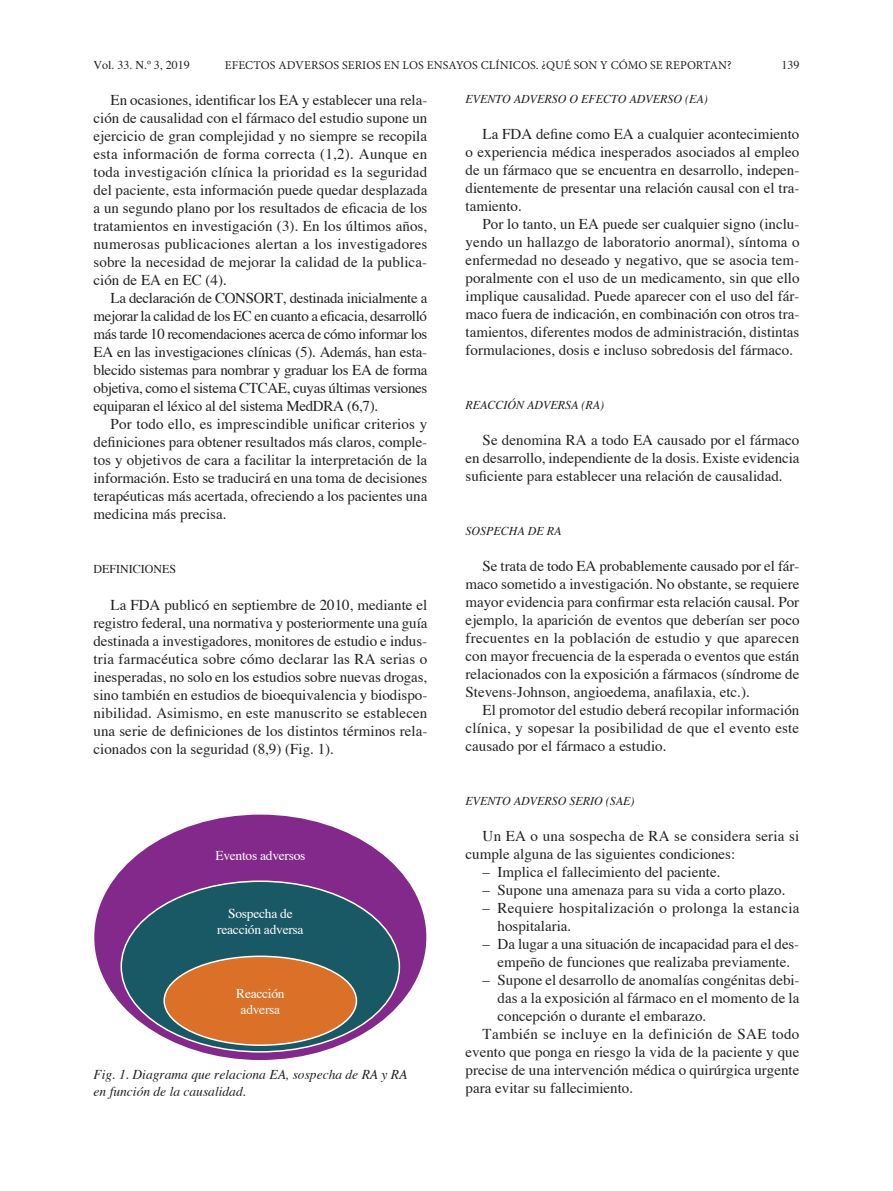
<style>
.page{position:relative;width:893px;height:1191px;background:#fff}
.page>*{position:absolute;margin:0;border:0;box-sizing:border-box;transform-origin:0 0}
.t1{font:15px/18px "Times";color:#231f20;text-align:justify}
.t2{font:15px/18px "Times";letter-spacing:.02em;color:#231f20}
.t3{font:italic 13.5px/16.5px "Times";color:#231f20}
.t4{font:13.5px/16.5px "Times";letter-spacing:-.02em;color:#fff;text-align:center}
.t5{font:italic 12px "Times";color:#231f20}
.t6{font:12px "Minion Pro";letter-spacing:.01em;color:#231f20}
.t7{font:12px "Times";color:#231f20}
</style>
<div class="page">
<div style="left:94px;top:814px;width:332px;height:246px;background:#83298b;border-radius:50%"></div>
<div style="left:121px;top:881px;width:278px;height:170px;background:#195865;border-radius:50%"></div>
<div style="left:164px;top:956px;width:192px;height:89px;background:#db7029;border-radius:50%"></div>
<div style="left:163px;top:955px;width:194px;height:91px;border:2px solid #fff;border-radius:50%"></div>
<p class="t7" style="left:94px;top:58px;width:98px">Vol. 33. N.º 3, 2019</p>
<p class="t6" style="left:225px;top:57px;width:508px">EFECTOS ADVERSOS SERIOS EN LOS ENSAYOS CLÍNICOS. ¿QUÉ SON Y CÓMO SE REPORTAN?</p>
<p class="t7" style="left:781px;top:58px;width:19px">139</p>
<p class="t1" style="left:94px;top:91px;width:335px;text-indent:17px">En ocasiones, identificar los EA y establecer una rela&shy;ción de causalidad con el fármaco del estudio supone un ejercicio de gran complejidad y no siempre se recopila esta información de forma correcta (1,2). Aunque en toda investigación clínica la prioridad es la seguridad del paciente, esta información puede quedar desplazada a un segundo plano por los resultados de eficacia de los tratamientos en investigación (3). En los últimos años, numerosas publicaciones alertan a los investigadores sobre la necesidad de mejorar la calidad de la publica&shy;ción de EA en EC (4).</p>
<p class="t1" style="left:94px;top:289px;width:335px;text-indent:17px">La declaración de CONSORT, destinada inicialmente a mejorar la calidad de los EC en cuanto a eficacia, desarrolló más tarde 10 recomendaciones acerca de cómo informar los EA en las investigaciones clínicas (5). Además, han esta&shy;blecido sistemas para nombrar y graduar los EA de forma objetiva, como el sistema CTCAE, cuyas últimas versiones equiparan el léxico al del sistema MedDRA (6,7).</p>
<p class="t1" style="left:94px;top:415px;width:335px;text-indent:17px">Por todo ello, es imprescindible unificar criterios y definiciones para obtener resultados más claros, comple&shy;tos y objetivos de cara a facilitar la interpretación de la información. Esto se traducirá en una toma de decisiones terapéuticas más acertada, ofreciendo a los pacientes una medicina más precisa.</p>
<p class="t5" style="left:466px;top:91px;width:244px">EVENTO ADVERSO O EFECTO ADVERSO (EA)</p>
<p class="t1" style="left:466px;top:124px;width:335px;text-indent:17px">La FDA define como EA a cualquier acontecimiento o experiencia médica inesperados asociados al empleo de un fármaco que se encuentra en desarrollo, indepen&shy;dientemente de presentar una relación causal con el tra&shy;tamiento.</p>
<p class="t1" style="left:466px;top:214px;width:335px;text-indent:17px">Por lo tanto, un EA puede ser cualquier signo (inclu&shy;yendo un hallazgo de laboratorio anormal), síntoma o enfermedad no deseado y negativo, que se asocia tem&shy;poralmente con el uso de un medicamento, sin que ello implique causalidad. Puede aparecer con el uso del fár&shy;maco fuera de indicación, en combinación con otros tra&shy;tamientos, diferentes modos de administración, distintas formulaciones, dosis e incluso sobredosis del fármaco.</p>
<p class="t5" style="left:466px;top:397px;width:140px">REACCIÓN ADVERSA (RA)</p>
<p class="t1" style="left:466px;top:430px;width:335px;text-indent:17px">Se denomina RA a todo EA causado por el fármaco en desarrollo, independiente de la dosis. Existe evidencia suficiente para establecer una relación de causalidad.</p>
<p class="t7" style="left:94px;top:562px;width:84px">DEFINICIONES</p>
<p class="t1" style="left:94px;top:595px;width:335px;text-indent:17px">La FDA publicó en septiembre de 2010, mediante el registro federal, una normativa y posteriormente una guía destinada a investigadores, monitores de estudio e indus&shy;tria farmacéutica sobre cómo declarar las RA serias o inesperadas, no solo en los estudios sobre nuevas drogas, sino también en estudios de bioequivalencia y biodispo&shy;nibilidad. Asimismo, en este manuscrito se establecen una serie de definiciones de los distintos términos rela&shy;cionados con la seguridad (8,9) (Fig. 1).</p>
<p class="t4" style="left:215px;top:846px;width:92px">Eventos adversos</p>
<p class="t4" style="left:217px;top:904px;width:88px">Sospecha de reacción adversa</p>
<p class="t4" style="left:236px;top:984px;width:50px">Reacción adversa</p>
<p class="t3" style="left:94px;top:1066px;width:315px">Fig. 1. Diagrama que relaciona EA, sospecha de RA y RA en función de la causalidad.</p>
<p class="t5" style="left:466px;top:523px;width:97px">SOSPECHA DE RA</p>
<p class="t1" style="left:466px;top:556px;width:335px;text-indent:17px">Se trata de todo EA probablemente causado por el fár&shy;maco sometido a investigación. No obstante, se requiere mayor evidencia para confirmar esta relación causal. Por ejemplo, la aparición de eventos que deberían ser poco frecuentes en la población de estudio y que aparecen con mayor frecuencia de la esperada o eventos que están relacionados con la exposición a fármacos (síndrome de Stevens-Johnson, angioedema, anafilaxia, etc.).</p>
<p class="t1" style="left:466px;top:700px;width:335px;text-indent:17px">El promotor del estudio deberá recopilar información clínica, y sopesar la posibilidad de que el evento este causado por el fármaco a estudio.</p>
<p class="t5" style="left:466px;top:793px;width:170px">EVENTO ADVERSO SERIO (SAE)</p>
<p class="t1" style="left:466px;top:826px;width:335px;text-indent:17px">Un EA o una sospecha de RA se considera seria si cumple alguna de las siguientes condiciones:</p>
<p class="t1" style="left:483px;top:862px;width:239px">– Implica el fallecimiento del paciente.</p>
<p class="t1" style="left:483px;top:880px;width:304px">– Supone una amenaza para su vida a corto plazo.</p>
<p class="t2" style="left:498px;top:898px;width:303px;text-indent:-15px">– Requiere hospitalización o prolonga la estancia hospitalaria.</p>
<p class="t1" style="left:483px;top:934px;width:318px;text-align:center">– Da lugar a una situación de incapacidad para el des&shy;empeño de funciones que realizaba previamente.</p>
<p class="t1" style="left:483px;top:970px;width:318px">– Supone el desarrollo de anomalías congénitas debi-</p>
<p class="t1" style="left:498px;top:988px;width:303px">das a la exposición al fármaco en el momento de la</p>
<p class="t1" style="left:498px;top:1006px;width:210px">concepción o durante el embarazo.</p>
<p class="t2" style="left:483px;top:1024px;width:318px">También se incluye en la definición de SAE todo</p>
<p class="t1" style="left:466px;top:1042px;width:335px">evento que ponga en riesgo la vida de la paciente y que</p>
<p class="t1" style="left:466px;top:1060px;width:335px">precise de una intervención médica o quirúrgica urgente</p>
<p class="t1" style="left:466px;top:1078px;width:169px">para evitar su fallecimiento.</p>
</div>
